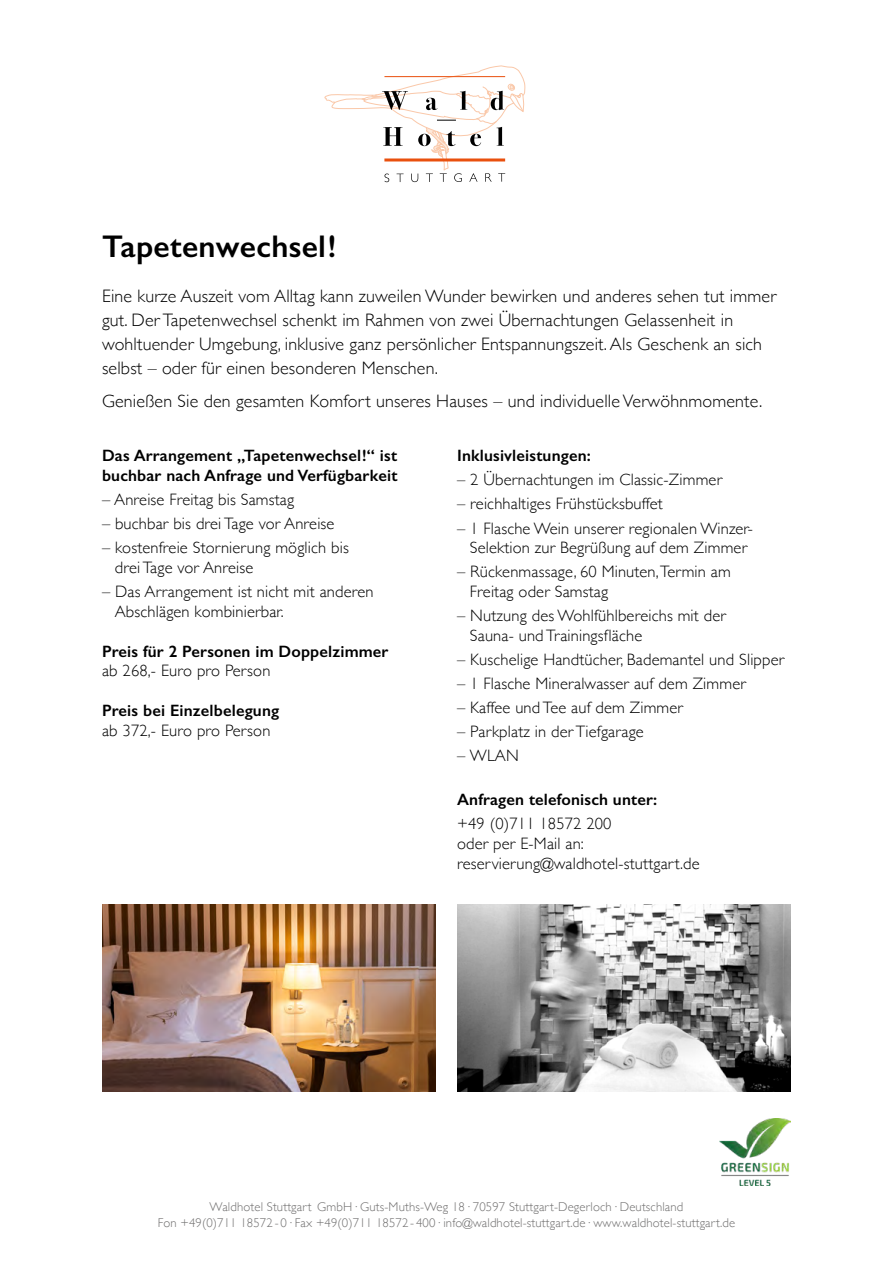
<style>
.page{position:relative;width:893px;height:1263px;background:#fff}
.page>*{position:absolute;margin:0;border:0;box-sizing:border-box;transform-origin:0 0}
.t1{font:600 31.5px "Gill Sans";letter-spacing:.01em;color:#000}
.t2{font:300 18px/24px "Gill Sans";letter-spacing:.01em;color:#000}
.t3{font:300 16.5px/19.8px "Gill Sans";letter-spacing:.01em;color:#000}
.t4{font:600 16.5px/19.8px "Gill Sans";letter-spacing:.01em;color:#000}
.t5{font:300 12.75px/16.5px "Gill Sans";letter-spacing:.01em;color:#706f6f;text-align:center}
</style>
<div class="page">
<img style="left:102px;top:904px;width:334px;height:187px">
<svg style="left:324px;top:65px;width:202px;height:117px"></svg>
<img style="left:457px;top:904px;width:334px;height:187px">
<img style="left:719px;top:1119px;width:72px;height:66px">
<h1 class="t1" style="left:102px;top:227px;width:236px">Tapetenwechsel!</h1>
<p class="t2" style="left:102px;top:284px;width:676px">Eine kurze Auszeit vom Alltag kann zuweilen Wunder bewirken und anderes sehen tut immer gut. Der Tapetenwechsel schenkt im Rahmen von zwei Übernachtungen Gelassenheit in wohltuender Umgebung, inklusive ganz persönlicher Entspannungszeit. Als Geschenk an sich selbst – oder für einen besonderen Menschen.</p>
<p class="t2" style="left:102px;top:388px;width:662px">Genießen Sie den gesamten Komfort unseres Hauses – und individuelle Verwöhnmomente.</p>
<p class="t4" style="left:102px;top:446px;width:297px">Das Arrangement „Tapetenwechsel!“ ist buchbar nach Anfrage und Verfügbarkeit</p>
<p class="t3" style="left:102px;top:489px;width:194px">– Anreise Freitag bis Samstag</p>
<p class="t3" style="left:102px;top:513px;width:234px">– buchbar bis drei Tage vor Anreise</p>
<p class="t3" style="left:115px;top:537px;width:236px;text-indent:-13px">– kostenfreie Stornierung möglich bis drei Tage vor Anreise</p>
<p class="t3" style="left:115px;top:581px;width:260px;text-indent:-13px">– Das Arrangement ist nicht mit anderen<br>Abschlägen kombinierbar.</p>
<p class="t4" style="left:102px;top:641px;width:288px">Preis für 2 Personen im Doppelzimmer</p>
<p class="t3" style="left:102px;top:660px;width:170px">ab 268,- Euro pro Person</p>
<p class="t4" style="left:102px;top:700px;width:179px">Preis bei Einzelbelegung</p>
<p class="t3" style="left:102px;top:720px;width:170px">ab 372,- Euro pro Person</p>
<p class="t4" style="left:457px;top:446px;width:135px">Inklusivleistungen:</p>
<p class="t3" style="left:457px;top:469px;width:267px">– 2 Übernachtungen im Classic-Zimmer</p>
<p class="t3" style="left:457px;top:493px;width:207px">– reichhaltiges Frühstücksbuffet</p>
<p class="t3" style="left:457px;top:517px;width:297px;text-align:center">– 1 Flasche Wein unserer regionalen Winzer-<br>Selektion zur Begrüßung auf dem Zimmer</p>
<p class="t3" style="left:470px;top:561px;width:262px;text-indent:-13px">– Rückenmassage, 60 Minuten, Termin am<br>Freitag oder Samstag</p>
<p class="t3" style="left:470px;top:605px;width:258px;text-indent:-13px">– Nutzung des Wohlfühlbereichs mit der<br>Sauna- und Trainingsfläche</p>
<p class="t3" style="left:457px;top:649px;width:329px">– Kuschelige Handtücher, Bademantel und Slipper</p>
<p class="t3" style="left:457px;top:673px;width:290px">– 1 Flasche Mineralwasser auf dem Zimmer</p>
<p class="t3" style="left:457px;top:697px;width:227px">– Kaffee und Tee auf dem Zimmer</p>
<p class="t3" style="left:457px;top:721px;width:188px">– Parkplatz in der Tiefgarage</p>
<p class="t3" style="left:457px;top:745px;width:63px">– WLAN</p>
<p class="t4" style="left:457px;top:790px;width:202px">Anfragen telefonisch unter:</p>
<p class="t3" style="left:457px;top:813px;width:244px">+49 (0)711 18572 200<br>oder per E-Mail an: reservierung@waldhotel-stuttgart.de</p>
<p class="t5" style="left:158px;top:1198px;width:579px">Waldhotel Stuttgart GmbH· Guts-Muths-Weg 18· 70597 Stuttgart-Degerloch· Deutschland<br>Fon +49(0)711 18572 - 0· Fax +49(0)711 18572 - 400· info@waldhotel-stuttgart.de· www.waldhotel-stuttgart.de</p>
</div>
